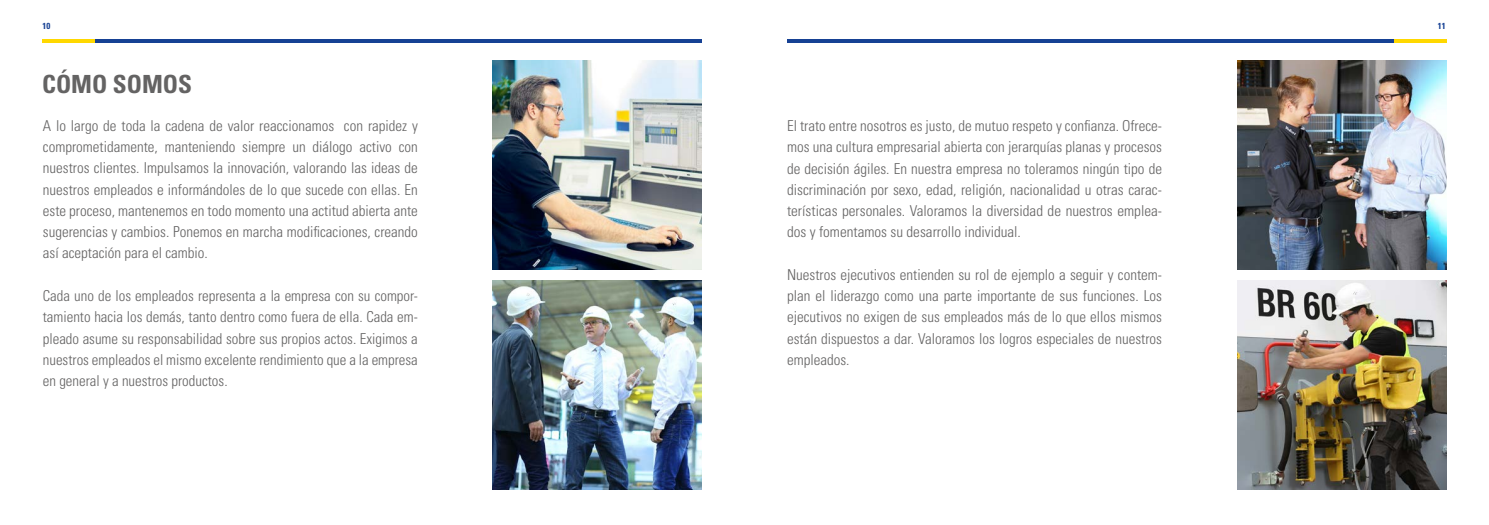
<style>
.page{position:relative;width:1489px;height:525px;background:#fff}
.page>*{position:absolute;margin:0;border:0;box-sizing:border-box;transform-origin:0 0}
.t1{font:700 condensed 25px "Univers LT Std";color:#646363}
.t2{font:300 condensed 15px/21.2px "Univers LT Std";color:#646363;text-align:justify}
.t3{font:700 condensed 8.75px "Univers LT Std";color:#164194}
</style>
<div class="page">
<hr style="left:1393px;top:39px;width:53px;height:3px;background:#ffd800">
<hr style="left:787px;top:39px;width:606px;height:3px;background:#164194">
<hr style="left:42px;top:39px;width:53px;height:3px;background:#ffd800">
<hr style="left:95px;top:39px;width:607px;height:3px;background:#164194">
<img style="left:493px;top:280px;width:209px;height:209px">
<img style="left:1237px;top:280px;width:209px;height:209px">
<img style="left:493px;top:60px;width:209px;height:209px">
<img style="left:1237px;top:60px;width:209px;height:209px">
<p class="t3" style="left:43px;top:20px;width:9px">10</p>
<p class="t3" style="left:1437px;top:20px;width:9px">11</p>
<h1 class="t1" style="left:42px;top:69px;width:152px">CÓMO SOMOS</h1>
<p class="t2" style="left:43px;top:115px;width:376px">A lo largo de toda la cadena de valor reaccionamos con rapidez y comprometidamente, manteniendo siempre un diálogo activo con nuestros clientes. Impulsamos la innovación, valorando las ideas de nuestros empleados e informándoles de lo que sucede con ellas. En este proceso, mantenemos en todo momento una actitud abierta ante sugerencias y cambios. Ponemos en marcha modificaciones, creando así aceptación para el cambio.</p>
<p class="t2" style="left:43px;top:285px;width:376px">Cada uno de los empleados representa a la empresa con su compor&shy;tamiento hacia los demás, tanto dentro como fuera de ella. Cada em&shy;pleado asume su responsabilidad sobre sus propios actos. Exigimos a nuestros empleados el mismo excelente rendimiento que a la empresa en general y a nuestros productos.</p>
<p class="t2" style="left:787px;top:115px;width:376px">El trato entre nosotros es justo, de mutuo respeto y confianza. Ofrece&shy;mos una cultura empresarial abierta con jerarquías planas y procesos de decisión ágiles. En nuestra empresa no toleramos ningún tipo de discriminación por sexo, edad, religión, nacionalidad u otras carac&shy;terísticas personales. Valoramos la diversidad de nuestros emplea&shy;dos y fomentamos su desarrollo individual.</p>
<p class="t2" style="left:787px;top:264px;width:376px">Nuestros ejecutivos entienden su rol de ejemplo a seguir y contem&shy;plan el liderazgo como una parte importante de sus funciones. Los ejecutivos no exigen de sus empleados más de lo que ellos mismos están dispuestos a dar. Valoramos los logros especiales de nuestros empleados.</p>
</div>
